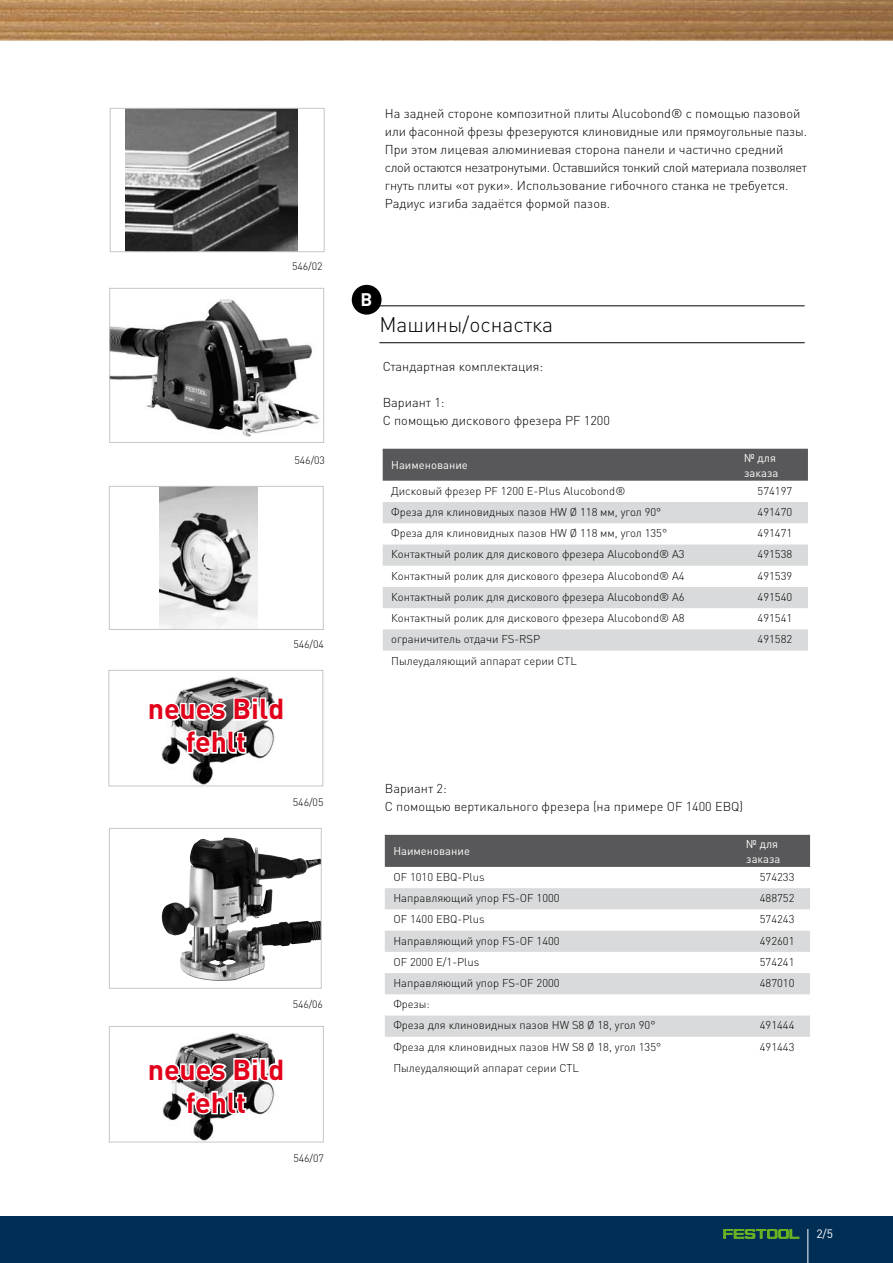
<style>
.page{position:relative;width:893px;height:1263px;background:#fff}
.page>*{position:absolute;margin:0;border:0;box-sizing:border-box;transform-origin:0 0}
.t1{font:700 28.5px/33px "DIN Pro";color:#e2001a;text-align:center}
.t2{font:300 21px "DIN Pro";color:#000}
.t3{font:700 18px "DIN Pro";color:#fff}
.t4{font:300 12.75px/18px "DIN Pro";color:#000}
.t5{font:12px "DIN Pro";color:#fff}
.t6{font:300 11.25px/21.3px "DIN Pro";color:#000}
.t7{font:11.25px/15px "DIN Pro";color:#fff}
.t8{font:300 10.65px "DIN Pro";letter-spacing:-.005em;color:#000}
.t9{font:300 10.5px "DIN Pro";color:#000}
</style>
<div class="page">
<div style="left:0;top:1216px;width:893px;height:47px;background:#002e54"></div>
<img style="left:0;top:0;width:893px;height:41px">
<svg style="left:723px;top:1229px;width:76px;height:10px"></svg>
<hr style="left:807px;top:1229px;width:1px;height:34px;background:#fff">
<img style="left:126px;top:110px;width:171px;height:140px">
<div style="left:110px;top:108px;width:214px;height:144px;border:1px solid #c5c6c8"></div>
<img style="left:160px;top:488px;width:98px;height:140px">
<div style="left:109px;top:486px;width:215px;height:144px;border:1px solid #c5c6c8"></div>
<img style="left:111px;top:299px;width:209px;height:138px">
<div style="left:109px;top:288px;width:215px;height:155px;border:1px solid #c5c6c8"></div>
<div style="left:352px;top:285px;width:30px;height:30px;background:#000;border-radius:50%"></div>
<hr style="left:379px;top:305px;width:426px;height:1px;background:#000">
<hr style="left:379px;top:342px;width:426px;height:1px;background:#000">
<div style="left:383px;top:449px;width:425px;height:32px;background:#58585a"></div>
<svg style="left:383px;top:502px;width:425px;height:149px;fill:#d9dadb"></svg>
<img style="left:161px;top:677px;width:113px;height:107px">
<div style="left:109px;top:670px;width:214px;height:116px;border:1px solid #c5c6c8"></div>
<img style="left:164px;top:1033px;width:110px;height:107px">
<div style="left:109px;top:1026px;width:215px;height:116px;border:1px solid #c5c6c8"></div>
<div style="left:385px;top:835px;width:425px;height:32px;background:#58585a"></div>
<svg style="left:385px;top:888px;width:425px;height:149px;fill:#d9dadb"></svg>
<img style="left:162px;top:837px;width:158px;height:144px">
<div style="left:109px;top:828px;width:213px;height:160px;border:1px solid #c5c6c8"></div>
<svg style="left:161px;top:696px;width:114px;height:27px"></svg>
<svg style="left:184px;top:729px;width:64px;height:26px"></svg>
<svg style="left:162px;top:1056px;width:113px;height:60px"></svg>
<p class="t8" style="left:292px;top:259px;width:32px">546/02</p>
<p class="t8" style="left:294px;top:452px;width:32px">546/03</p>
<p class="t8" style="left:293px;top:637px;width:32px">546/04</p>
<h1 class="t1" style="left:148px;top:691px;width:138px">neues Bild fehlt</h1>
<p class="t8" style="left:293px;top:795px;width:32px">546/05</p>
<p class="t9" style="left:293px;top:997px;width:32px">546/06</p>
<h1 class="t1" style="left:148px;top:1052px;width:138px">neues Bild fehlt</h1>
<p class="t8" style="left:293px;top:1151px;width:32px">546/07</p>
<p class="t4" style="left:385px;top:104px;width:424px">На задней стороне композитной плиты Alucobond® с помощью пазовой или фасонной фрезы фрезеруются клиновидные или прямоугольные пазы.<br>При этом лицевая алюминиевая сторона панели и частично средний слой остаются незатронутыми. Оставшийся тонкий слой материала позволяет гнуть плиты «от руки». Использование гибочного станка не требуется.<br>Радиус изгиба задаётся формой пазов.</p>
<h3 class="t3" style="left:360px;top:287px;width:13px">B</h3>
<h2 class="t2" style="left:379px;top:310px;width:175px">Машины/оснастка</h2>
<p class="t4" style="left:383px;top:357px;width:162px">Стандартная комплектация:</p>
<p class="t4" style="left:383px;top:393px;width:229px">Вариант 1:<br>С помощью дискового фрезера PF 1200</p>
<p class="t7" style="left:391px;top:457px;width:78px">Наименование</p>
<p class="t7" style="left:744px;top:449px;width:36px">№ для заказа</p>
<p class="t6" style="left:391px;top:479px;width:236px">Дисковый фрезер PF 1200 E-Plus Alucobond®</p>
<p class="t6" style="left:758px;top:479px;width:36px">574197</p>
<p class="t6" style="left:391px;top:501px;width:272px">Фреза для клиновидных пазов HW Ø 118 мм, угол 90°</p>
<p class="t6" style="left:758px;top:501px;width:36px">491470</p>
<p class="t6" style="left:391px;top:522px;width:277px">Фреза для клиновидных пазов HW Ø 118 мм, угол 135°</p>
<p class="t6" style="left:758px;top:522px;width:36px">491471</p>
<p class="t6" style="left:391px;top:543px;width:295px">Контактный ролик для дискового фрезера Alucobond® A3</p>
<p class="t6" style="left:758px;top:543px;width:36px">491538</p>
<p class="t6" style="left:391px;top:564px;width:295px">Контактный ролик для дискового фрезера Alucobond® A4</p>
<p class="t6" style="left:758px;top:564px;width:36px">491539</p>
<p class="t6" style="left:391px;top:586px;width:295px">Контактный ролик для дискового фрезера Alucobond® A6</p>
<p class="t6" style="left:758px;top:586px;width:36px">491540</p>
<p class="t6" style="left:391px;top:607px;width:295px">Контактный ролик для дискового фрезера Alucobond® A8</p>
<p class="t6" style="left:758px;top:607px;width:36px">491541</p>
<p class="t6" style="left:391px;top:628px;width:151px">ограничитель отдачи FS-RSP</p>
<p class="t6" style="left:758px;top:628px;width:36px">491582</p>
<p class="t6" style="left:391px;top:649px;width:187px">Пылеудаляющий аппарат серии CTL</p>
<p class="t4" style="left:385px;top:779px;width:360px">Вариант 2:<br>С помощью вертикального фрезера (на примере OF 1400 EBQ)</p>
<p class="t7" style="left:393px;top:843px;width:78px">Наименование</p>
<p class="t7" style="left:746px;top:836px;width:36px">№ для заказа</p>
<p class="t6" style="left:393px;top:866px;width:93px">OF 1010 EBQ-Plus</p>
<p class="t6" style="left:760px;top:866px;width:36px">574233</p>
<p class="t6" style="left:393px;top:887px;width:168px">Направляющий упор FS-OF 1000</p>
<p class="t6" style="left:760px;top:887px;width:36px">488752</p>
<p class="t6" style="left:393px;top:908px;width:93px">OF 1400 EBQ-Plus</p>
<p class="t6" style="left:760px;top:908px;width:36px">574243</p>
<p class="t6" style="left:393px;top:929px;width:168px">Направляющий упор FS-OF 1400</p>
<p class="t6" style="left:760px;top:929px;width:36px">492601</p>
<p class="t6" style="left:393px;top:950px;width:87px">OF 2000 E/1-Plus</p>
<p class="t6" style="left:760px;top:950px;width:36px">574241</p>
<p class="t6" style="left:393px;top:972px;width:168px">Направляющий упор FS-OF 2000</p>
<p class="t6" style="left:760px;top:972px;width:36px">487010</p>
<p class="t6" style="left:393px;top:993px;width:264px">Фрезы:<br>Фреза для клиновидных пазов HW S8 Ø 18, угол 90°</p>
<p class="t6" style="left:760px;top:1014px;width:36px">491444</p>
<p class="t6" style="left:393px;top:1035px;width:269px">Фреза для клиновидных пазов HW S8 Ø 18, угол 135°</p>
<p class="t6" style="left:760px;top:1035px;width:36px">491443</p>
<p class="t6" style="left:393px;top:1057px;width:187px">Пылеудаляющий аппарат серии CTL</p>
<p class="t5" style="left:816px;top:1225px;width:18px">2/5</p>
</div>
